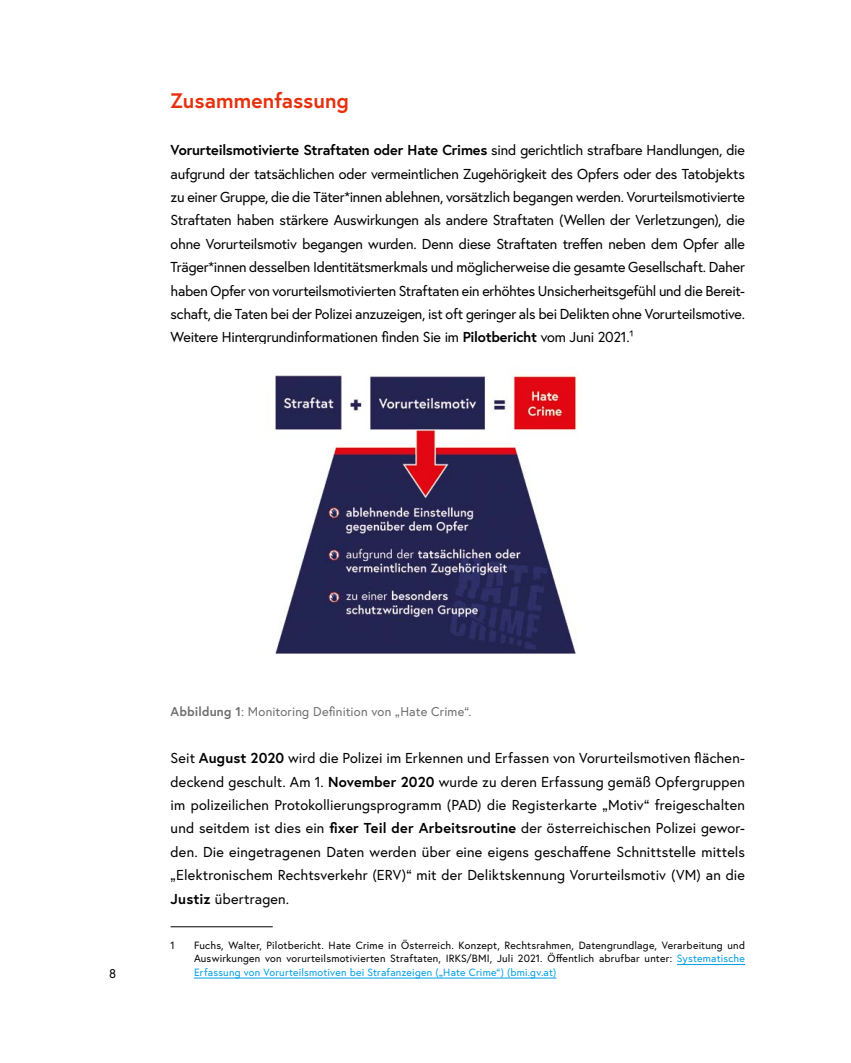
<style>
.page{position:relative;width:851px;height:1063px;background:#fff}
.page>*{position:absolute;margin:0;border:0;box-sizing:border-box;transform-origin:0 0}
.h1_ohne_Nummerierung{font:700 21px "Europa Austria";color:#e5310e}
.p_Abstand_danach{font:14.4px/23.4px "Europa Austria";letter-spacing:-.005em;color:#000;text-align:justify}
.p_Bildbeschriftung{font:12.75px "Europa Austria";letter-spacing:.015em;color:#6f6f6e}
.t1{font:12.75px "Europa Austria";color:#000}
.p_Fußnote{font:10.5px/13.5px "Europa Austria";letter-spacing:.02em;color:#000;text-align:justify}
.s1{font-weight:700}
.s2{color:#009ee3}
</style>
<div class="page">
<hr style="left:171px;top:926px;width:102px;height:1px;background:#000">
<hr style="left:676px;top:964px;width:69px;height:1px;background:#009ee3">
<hr style="left:194px;top:978px;width:362px;height:1px;background:#009ee3">
<img style="left:274px;top:375px;width:303px;height:279px">
<h1 class="h1_ohne_Nummerierung" style="left:171px;top:87px;width:180px">Zusammenfassung</h1>
<p class="p_Abstand_danach" style="left:171px;top:138px;width:576px"><span class="s1">Vorurteilsmotivierte Straftaten oder Hate Crimes</span> sind gerichtlich strafbare Handlungen, die aufgrund der tatsächlichen oder vermeintlichen Zugehörigkeit des Opfers oder des Tatobjekts zu einer Gruppe, die die Täter*innen ablehnen, vorsätzlich begangen werden. Vorurteilsmotivierte Straftaten haben stärkere Auswirkungen als andere Straftaten (Wellen der Verletzungen), die ohne Vorurteilsmotiv begangen wurden. Denn diese Straftaten treffen neben dem Opfer alle Träger*innen desselben Identitätsmerkmals und möglicherweise die gesamte Gesellschaft. Daher haben Opfer von vorurteilsmotivierten Straftaten ein erhöhtes Unsicherheitsgefühl und die Bereit&shy;schaft, die Taten bei der Polizei anzuzeigen, ist oft geringer als bei Delikten ohne Vorurteilsmotive.<br>Weitere Hintergrundinformationen finden Sie im <span class="s1">Pilotbericht</span> vom Juni 2021.1</p>
<p class="t1" style="left:109px;top:965px;width:9px">8</p>
<p class="p_Bildbeschriftung" style="left:171px;top:704px;width:302px"><span class="s1">Abbildung 1</span>: Monitoring Definition von „Hate Crime“.</p>
<p class="p_Abstand_danach" style="left:171px;top:746px;width:576px">Seit <span class="s1">August 2020</span> wird die Polizei im Erkennen und Erfassen von Vorurteilsmotiven flächen&shy;deckend geschult. Am 1. <span class="s1">November 2020</span> wurde zu deren Erfassung gemäß Opfergruppen im polizeilichen Protokollierungsprogramm (PAD) die Registerkarte „Motiv“ freigeschalten und seitdem ist dies ein <span class="s1">fixer Teil der Arbeitsroutine</span> der österreichischen Polizei gewor&shy;den. Die eingetragenen Daten werden über eine eigens geschaffene Schnittstelle mittels „Elektronischem Rechtsverkehr (ERV)“ mit der Deliktskennung Vorurteilsmotiv (VM) an die <span class="s1">Justiz</span> übertragen.</p>
<p class="p_Fußnote" style="left:171px;top:938px;width:6px">1</p>
<p class="p_Fußnote" style="left:194px;top:938px;width:552px">Fuchs, Walter, Pilotbericht. Hate Crime in Österreich. Konzept, Rechtsrahmen, Datengrundlage, Verarbeitung und Auswirkungen von vorurteilsmotivierten Straftaten, IRKS/BMI, Juli 2021. Öffentlich abrufbar unter: <span class="s2">Systematische Erfassung von Vorurteilsmotiven bei Strafanzeigen („Hate Crime“) (bmi.gv.at)</span></p>
</div>
